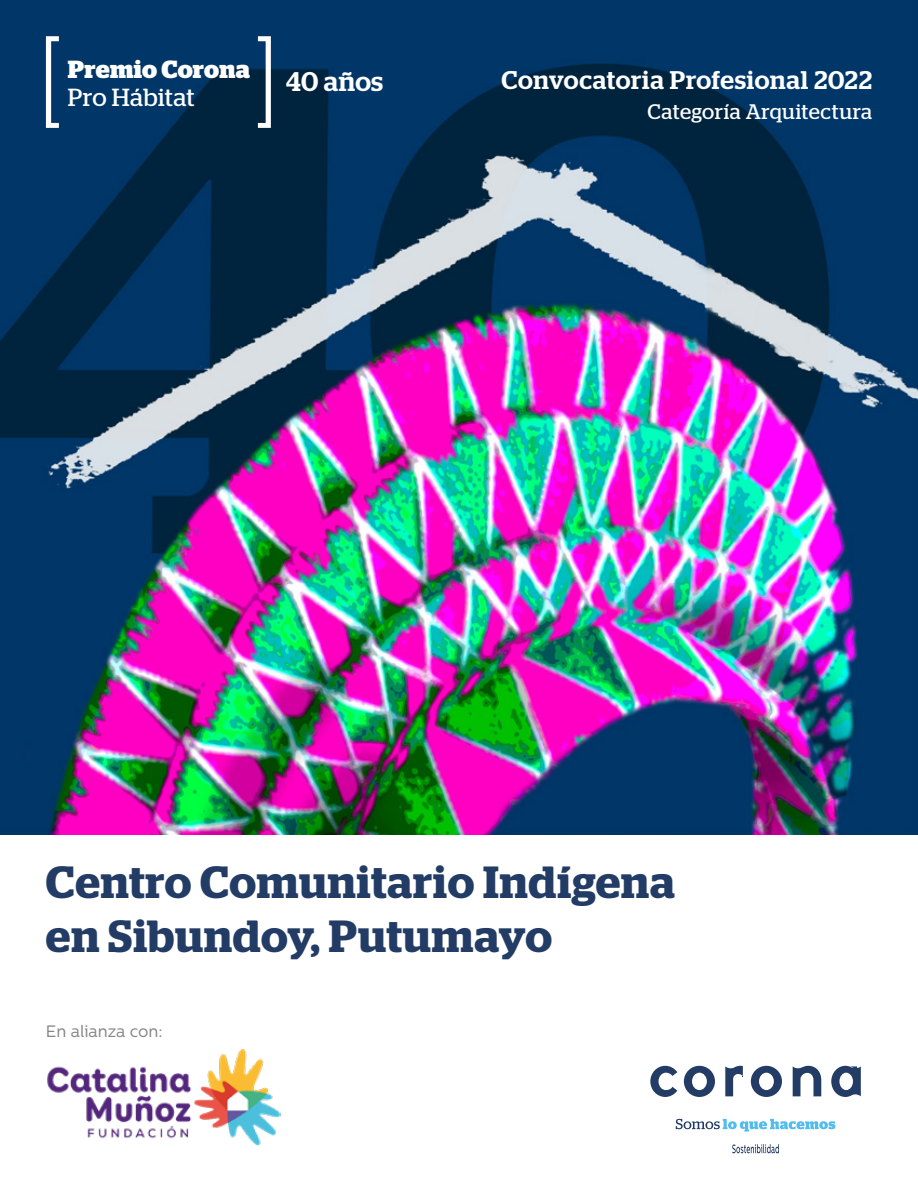
<style>
.page{position:relative;width:918px;height:1188px;background:#fff}
.page>*{position:absolute;margin:0;border:0;box-sizing:border-box;transform-origin:0 0}
.t1{font:600 45px/54px "Stag";letter-spacing:.02em;color:#223c65}
.t2{font:500 27px "Stag";letter-spacing:.01em;color:#fff}
.t3{font:500 25.5px "Stag";letter-spacing:.025em;color:#fff}
.t4{font:700 24.75px "Stag";letter-spacing:.01em;color:#fff}
.t5{font:24.75px "Stag";letter-spacing:.015em;color:#fff}
.t6{font:21px "Stag";letter-spacing:.03em;color:#fff}
.t7{font:16.5px "Centrale Sans";color:#878787}
</style>
<div class="page">
<img style="left:0;top:0;width:918px;height:835px">
<svg style="left:46px;top:36px;width:13px;height:92px"></svg>
<svg style="left:258px;top:36px;width:13px;height:92px"></svg>
<img style="left:47px;top:1049px;width:234px;height:96px">
<svg style="left:650px;top:1066px;width:27px;height:31px"></svg>
<svg style="left:684px;top:1066px;width:31px;height:31px"></svg>
<svg style="left:751px;top:1066px;width:31px;height:31px"></svg>
<svg style="left:793px;top:1066px;width:28px;height:30px"></svg>
<svg style="left:831px;top:1066px;width:30px;height:31px"></svg>
<svg style="left:725px;top:1066px;width:18px;height:30px"></svg>
<svg style="left:676px;top:1119px;width:159px;height:13px"></svg>
<svg style="left:732px;top:1144px;width:47px;height:9px"></svg>
<p class="t4" style="left:68px;top:54px;width:184px">Premio Corona</p>
<p class="t5" style="left:68px;top:83px;width:128px">Pro Hábitat</p>
<p class="t2" style="left:286px;top:65px;width:98px">40 años</p>
<p class="t3" style="left:501px;top:65px;width:372px">Convocatoria Profesional 2022</p>
<p class="t6" style="left:648px;top:100px;width:226px">Categoría Arquitectura</p>
<p class="t1" style="left:46px;top:855px;width:631px">Centro Comunitario Indígena en Sibundoy, Putumayo</p>
<p class="t7" style="left:46px;top:1022px;width:118px">En alianza con:</p>
</div>
